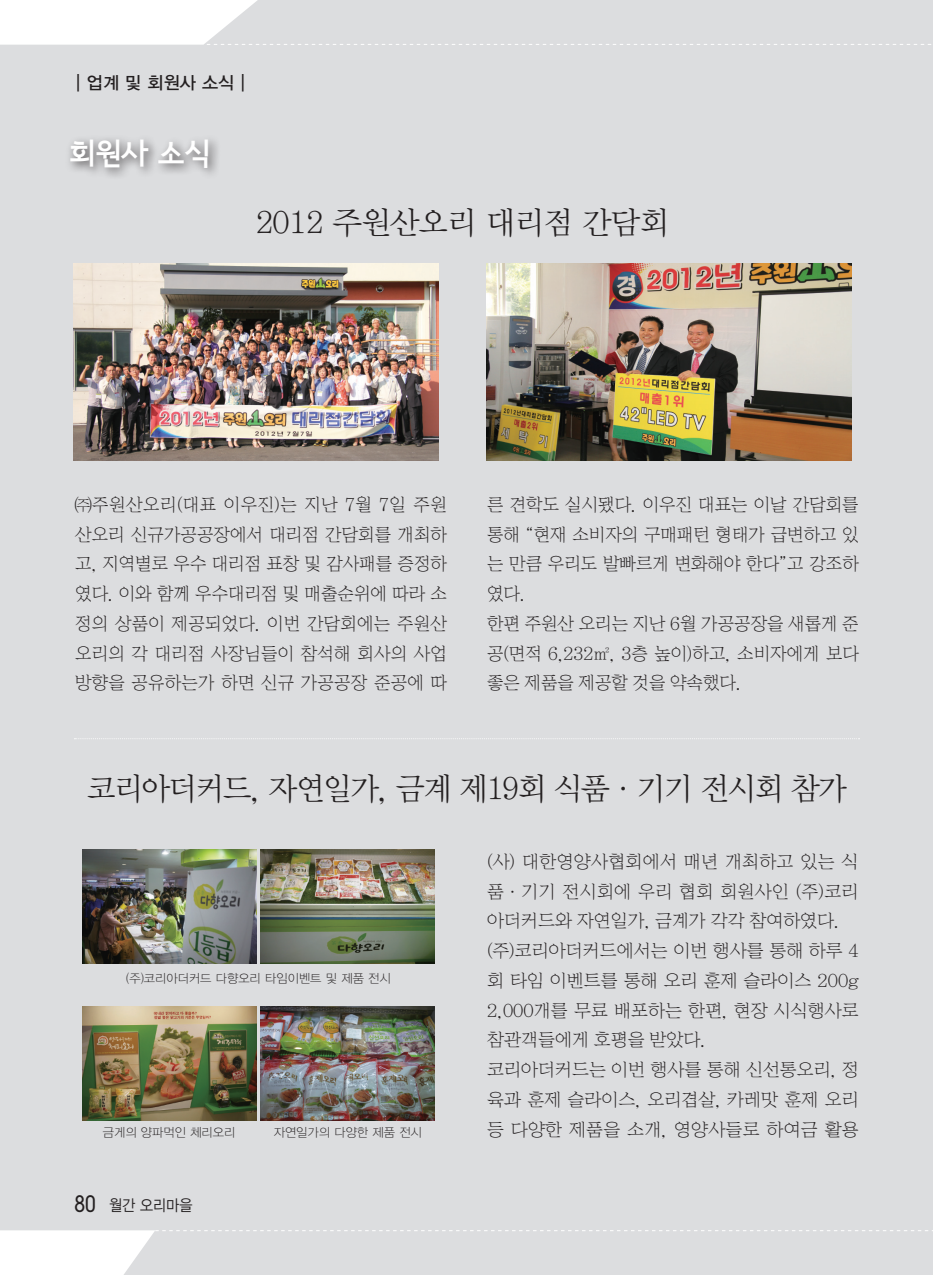
<style>
.page{position:relative;width:933px;height:1275px;background:#dcdddf}
.page>*{position:absolute;margin:0;border:0;box-sizing:border-box;transform-origin:0 0}
.t1{font:31.5px "YDIY Mj O320";letter-spacing:-.06em;color:#231f20}
.t2{font:31.5px "YDIY Mj O320";letter-spacing:-.03em;color:#231f20}
.t3{font:29.75px "Seoul Namsan EB";color:#fff}
.t4{font:300 22.75px "DIN Neuzeit Grotesk Std";color:#231f20;scale:.9 1}
.t5{font:17.5px/29.8px "YDIY Sin";letter-spacing:-.03em;color:#231f20;text-align:justify}
.t6{font:17.5px "YDIYGO330";color:#231f20}
.t7{font:15.75px "YDIYGO320";color:#231f20;scale:.9 1}
.t8{font:12.25px "YDIYGO310";color:#231f20}
.s1{font-family:"Gulim"}
</style>
<div class="page">
<svg style="left:0;top:0;width:931px;height:45px"></svg>
<svg style="left:0;top:1230px;width:933px;height:45px"></svg>
<img style="left:74px;top:264px;width:364px;height:196px">
<img style="left:487px;top:264px;width:364px;height:196px">
<div style="left:64px;top:134px;width:157px;height:46px;background:#231f20;opacity:.75"></div>
<svg style="left:74px;top:738px;width:785px;height:1px"></svg>
<img style="left:82px;top:849px;width:174px;height:114px">
<img style="left:82px;top:1006px;width:174px;height:115px">
<img style="left:261px;top:849px;width:173px;height:114px">
<img style="left:261px;top:1006px;width:173px;height:115px">
<p class="t6" style="left:69px;top:73px;width:184px">┃업계 및 회원사 소식┃</p>
<p class="t3" style="left:69px;top:136px;width:142px">회원사 소식</p>
<p class="t2" style="left:255px;top:207px;width:415px">2012 주원산오리 대리점 간담회</p>
<p class="t5" style="left:75px;top:490px;width:374px">㈜주원산오리(대표 이우진)는 지난 7월 7일 주원 산오리 신규가공공장에서 대리점 간담회를 개최하 고, 지역별로 우수 대리점 표창 및 감사패를 증정하 였다. 이와 함께 우수대리점 및 매출순위에 따라 소 정의 상품이 제공되었다. 이번 간담회에는 주원산 오리의 각 대리점 사장님들이 참석해 회사의 사업 방향을 공유하는가 하면 신규 가공공장 준공에 따</p>
<p class="t5" style="left:487px;top:490px;width:374px">른 견학도 실시됐다. 이우진 대표는 이날 간담회를 통해 <span class="s1">“</span>현재 소비자의 구매패턴 형태가 급변하고 있 는 만큼 우리도 발빠르게 변화해야 한다<span class="s1">”</span>고 강조하 였다.</p>
<p class="t5" style="left:487px;top:609px;width:374px">한편 주원산 오리는 지난 6월 가공공장을 새롭게 준 공(면적 6,232㎡, 3층 높이)하고, 소비자에게 보다 좋은 제품을 제공할 것을 약속했다.</p>
<p class="t1" style="left:87px;top:773px;width:761px">코리아더커드, 자연일가, 금계 제19회 식품·기기 전시회 참가</p>
<p class="t8" style="left:126px;top:972px;width:266px">(주)코리아더커드 다향오리 타임이벤트 및 제품 전시</p>
<p class="t8" style="left:103px;top:1126px;width:134px">금게의 양파먹인 체리오리</p>
<p class="t8" style="left:274px;top:1126px;width:150px">자연일가의 다양한 제품 전시</p>
<p class="t4" style="left:74px;top:1190px;width:25px">80</p>
<p class="t7" style="left:109px;top:1196px;width:94px">월간 오리마을</p>
<p class="t5" style="left:487px;top:847px;width:373px">(사) 대한영양사협회에서 매년 개최하고 있는 식 품·기기 전시회에 우리 협회 회원사인 (주)코리 아더커드와 자연일가, 금계가 각각 참여하였다.</p>
<p class="t5" style="left:487px;top:936px;width:374px">(주)코리아더커드에서는 이번 행사를 통해 하루 4 회 타임 이벤트를 통해 오리 훈제 슬라이스 200g 2,000개를 무료 배포하는 한편, 현장 시식행사로 참관객들에게 호평을 받았다.</p>
<p class="t5" style="left:487px;top:1055px;width:374px">코리아더커드는 이번 행사를 통해 신선통오리, 정 육과 훈제 슬라이스, 오리겹살, 카레맛 훈제 오리 등 다양한 제품을 소개, 영양사들로 하여금 활용</p>
</div>
